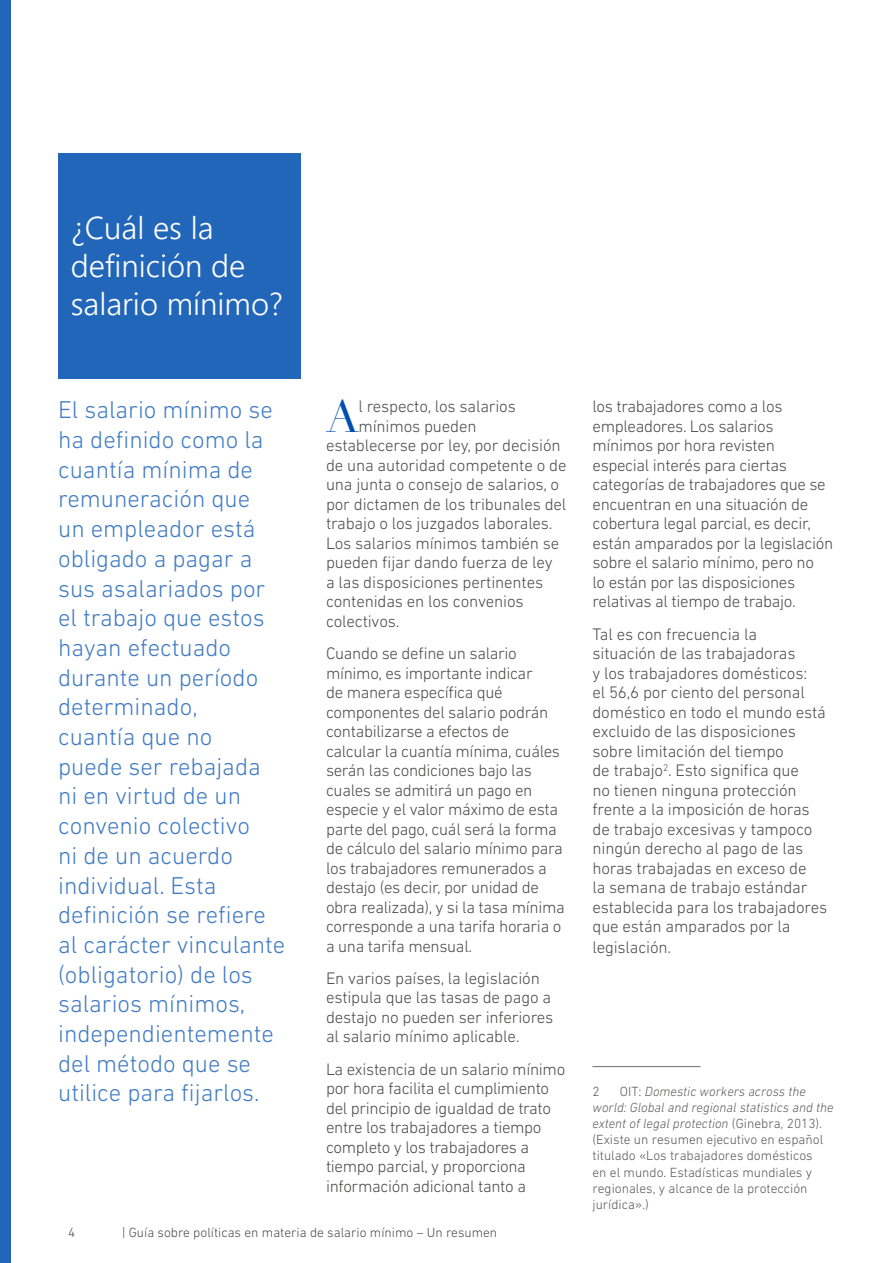
<style>
.page{position:relative;width:893px;height:1263px;background:#fff}
.page>*{position:absolute;margin:0;border:0;box-sizing:border-box;transform-origin:0 0}
.t1{font:44.4px "Didot";color:#004faf}
.t2{font:300 31.5px/37.8px "Segoe UI";color:#fff}
.t3{font:300 24.75px/29.7px "DIN Next LT Pro";color:#407bc3}
.t4{font:300 16.95px/19.5px "DIN Next LT Pro";letter-spacing:-.02em;color:#4a4a49}
.t5{font:300 13.5px/16.2px "DIN Next LT Pro";color:#575756}
.t6{font:300 13.5px "DIN Next LT Pro";color:#4a4a49}
.s1{font-style:italic}
</style>
<div class="page">
<div style="left:0;top:0;width:11px;height:1263px;background:#2266b9"></div>
<hr style="left:592px;top:1066px;width:108px;height:1px;background:#706f6f">
<div style="left:58px;top:153px;width:242px;height:225px;background:#2266b9"></div>
<h2 class="t2" style="left:71px;top:208px;width:214px">¿Cuál es la definición de salario mínimo?</h2>
<h1 class="t1" style="left:326px;top:390px;width:34px">A</h1>
<p class="t4" style="left:358px;top:397px;width:159px">l respecto, los salarios</p>
<p class="t3" style="left:58px;top:395px;width:229px">El salario mínimo se ha definido como la cuantía mínima de remuneración que<br>un empleador está obligado a pagar a sus asalariados por el trabajo que estos hayan efectuado durante un período determinado,<br>cuantía que no<br>puede ser rebajada ni en virtud de un convenio colectivo<br>ni de un acuerdo individual. Esta definición se refiere al carácter vinculante (obligatorio) de los salarios mínimos, independientemente del método que se utilice para fijarlos.</p>
<p class="t4" style="left:592px;top:397px;width:242px">los trabajadores como a los empleadores. Los salarios mínimos por hora revisten especial interés para ciertas categorías de trabajadores que se encuentran en una situación de cobertura legal parcial, es decir, están amparados por la legislación sobre el salario mínimo, pero no<br>lo están por las disposiciones relativas al tiempo de trabajo.</p>
<p class="t4" style="left:358px;top:416px;width:120px">mínimos pueden</p>
<p class="t4" style="left:326px;top:436px;width:236px">establecerse por ley, por decisión</p>
<p class="t4" style="left:326px;top:455px;width:242px">de una autoridad competente o de</p>
<p class="t4" style="left:326px;top:475px;width:235px">una junta o consejo de salarios, o</p>
<p class="t4" style="left:326px;top:494px;width:242px">por dictamen de los tribunales del</p>
<p class="t4" style="left:326px;top:514px;width:228px">trabajo o los juzgados laborales.</p>
<p class="t4" style="left:326px;top:533px;width:235px">Los salarios mínimos también se</p>
<p class="t4" style="left:326px;top:553px;width:228px">pueden fijar dando fuerza de ley</p>
<p class="t4" style="left:326px;top:572px;width:219px">a las disposiciones pertinentes</p>
<p class="t4" style="left:326px;top:592px;width:199px">contenidas en los convenios</p>
<p class="t4" style="left:326px;top:611px;width:75px">colectivos.</p>
<p class="t4" style="left:326px;top:643px;width:240px">Cuando se define un salario mínimo, es importante indicar<br>de manera específica qué componentes del salario podrán contabilizarse a efectos de calcular la cuantía mínima, cuáles serán las condiciones bajo las cuales se admitirá un pago en especie y el valor máximo de esta parte del pago, cuál será la forma de cálculo del salario mínimo para los trabajadores remunerados a destajo (es decir, por unidad de obra realizada), y si la tasa mínima corresponde a una tarifa horaria o a una tarifa mensual.</p>
<p class="t4" style="left:326px;top:968px;width:229px">En varios países, la legislación estipula que las tasas de pago a destajo no pueden ser inferiores al salario mínimo aplicable.</p>
<p class="t4" style="left:326px;top:1059px;width:241px">La existencia de un salario mínimo por hora facilita el cumplimiento del principio de igualdad de trato entre los trabajadores a tiempo completo y los trabajadores a tiempo parcial, y proporciona información adicional tanto a</p>
<p class="t4" style="left:592px;top:624px;width:236px">Tal es con frecuencia la<br>situación de las trabajadoras<br>y los trabajadores domésticos:<br>el 56,6 por ciento del personal doméstico en todo el mundo está excluido de las disposiciones sobre limitación del tiempo<br>de trabajo<sup>2</sup>. Esto significa que<br>no tienen ninguna protección frente a la imposición de horas de trabajo excesivas y tampoco ningún derecho al pago de las horas trabajadas en exceso de<br>la semana de trabajo estándar establecida para los trabajadores que están amparados por la legislación.</p>
<p class="t5" style="left:592px;top:1083px;width:242px;text-indent:27px">OIT: <span class="s1">Domestic workers across the world: Global and regional statistics and the extent of legal protection</span> (Ginebra, 2013). (Existe un resumen ejecutivo en español titulado «Los trabajadores domésticos<br>en el mundo. Estadísticas mundiales y regionales, y alcance de la protección jurídica».)</p>
<p class="t5" style="left:592px;top:1083px;width:9px">2</p>
<p class="t6" style="left:68px;top:1224px;width:9px">4</p>
<p class="t6" style="left:122px;top:1224px;width:377px">| Guía sobre políticas en materia de salario mínimo – Un resumen</p>
</div>
